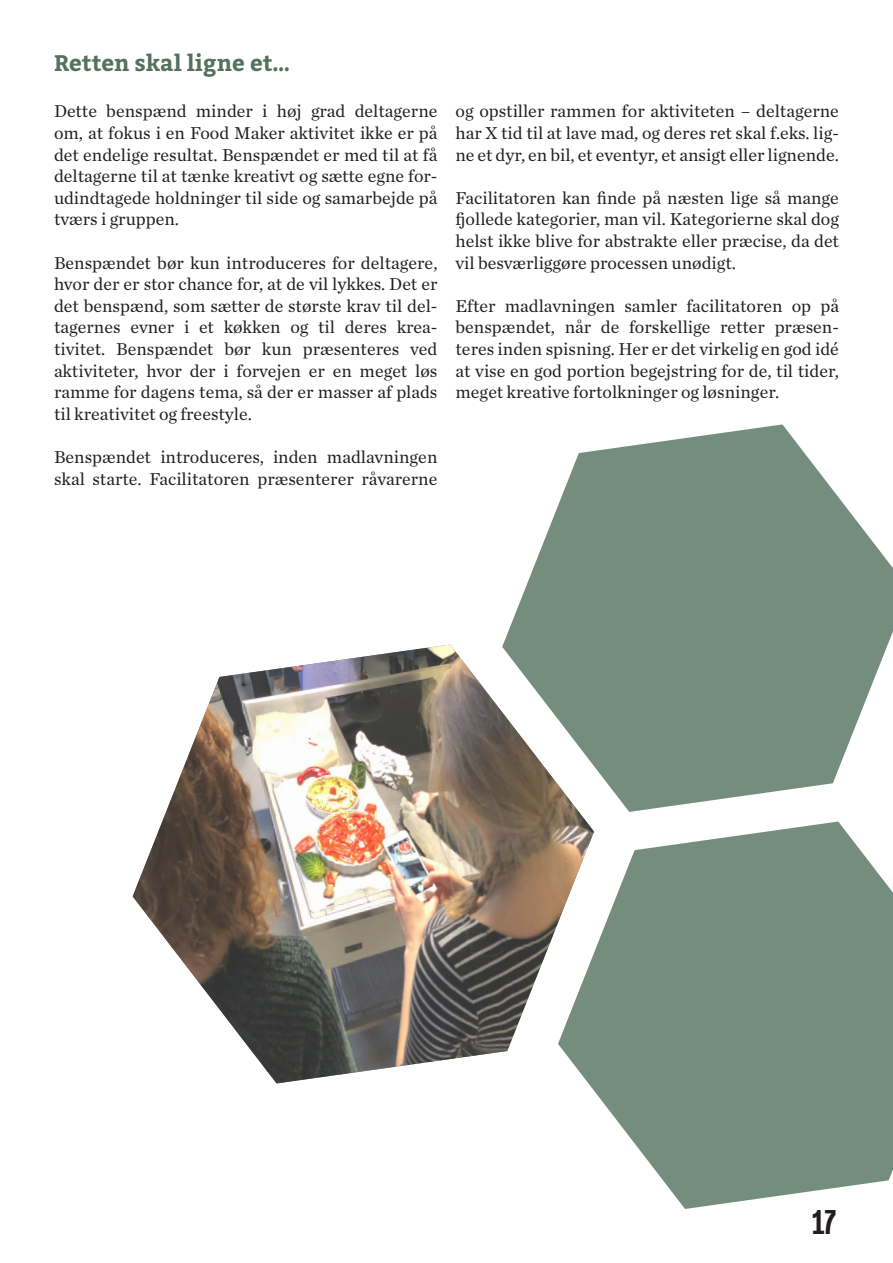
<style>
.page{position:relative;width:893px;height:1263px;background:#fff}
.page>*{position:absolute;margin:0;border:0;box-sizing:border-box;transform-origin:0 0}
.t1{font:900 37.5px "Titular";color:#231f20}
.t2{font:700 22.5px "Bitter";color:#54715d}
.t3{font:18px/21.6px "Chronicle Text G1";color:#231f20;text-align:justify}
</style>
<div class="page">
<svg style="left:588px;top:821px;width:305px;height:388px;background:#899e8f"></svg>
<img style="left:133px;top:644px;width:461px;height:439px">
<svg style="left:502px;top:424px;width:391px;height:388px;fill:#758d7c"></svg>
<p class="t2" style="left:54px;top:49px;width:238px">Retten skal ligne et…</p>
<p class="t3" style="left:54px;top:100px;width:385px">Dette benspænd minder i høj grad deltagerne om, at fokus i en Food Maker aktivitet ikke er på det endelige resultat. Benspændet er med til at få deltagerne til at tænke kreativt og sætte egne for&shy;udindtagede holdninger til side og samarbejde på tværs i gruppen.</p>
<p class="t3" style="left:54px;top:251px;width:385px">Benspændet bør kun introduceres for deltagere, hvor der er stor chance for, at de vil lykkes. Det er det benspænd, som sætter de største krav til del&shy;tagernes evner i et køkken og til deres krea&shy;tivitet. Benspændet bør kun præsenteres ved aktiviteter, hvor der i forvejen er en meget løs ramme for dagens tema, så der er masser af plads til kreativitet og freestyle.</p>
<p class="t3" style="left:54px;top:445px;width:385px">Benspændet introduceres, inden madlavningen skal starte. Facilitatoren præsenterer råvarerne</p>
<p class="t3" style="left:455px;top:100px;width:385px">og opstiller rammen for aktiviteten – deltagerne har X tid til at lave mad, og deres ret skal f.eks. lig&shy;ne et dyr, en bil, et eventyr, et ansigt eller lignende.</p>
<p class="t3" style="left:455px;top:186px;width:385px">Facilitatoren kan finde på næsten lige så mange fjollede kategorier, man vil. Kategorierne skal dog helst ikke blive for abstrakte eller præcise, da det vil besværliggøre processen unødigt.</p>
<p class="t3" style="left:455px;top:294px;width:385px">Efter madlavningen samler facilitatoren op på benspændet, når de forskellige retter præsen&shy;teres inden spisning. Her er det virkelig en god idé at vise en god portion begejstring for de, til tider, meget kreative fortolkninger og løsninger.</p>
<p class="t1" style="left:812px;top:1202px;width:25px">17</p>
</div>
